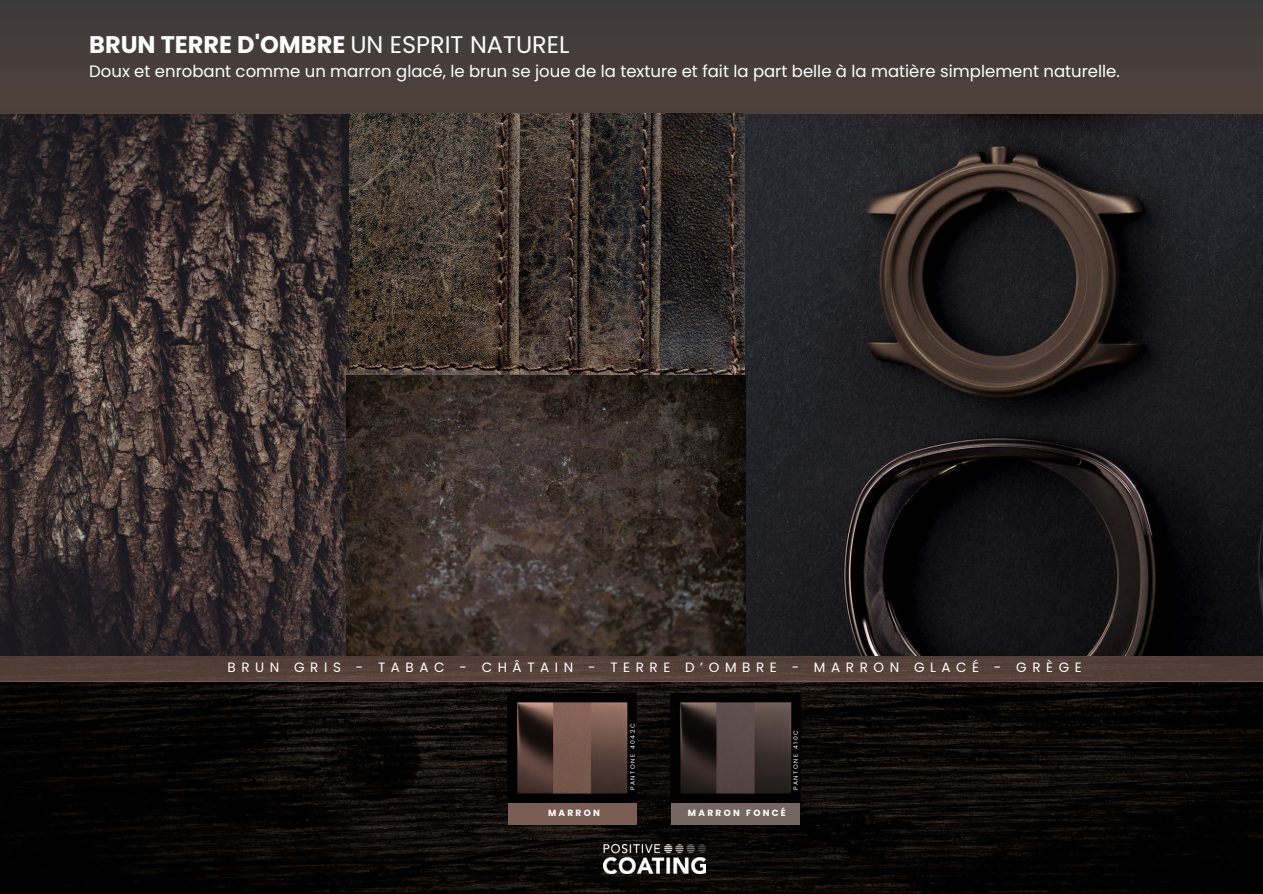
<style>
.page{position:relative;width:1263px;height:894px;background:#fff}
.page>*{position:absolute;margin:0;border:0;box-sizing:border-box;transform-origin:0 0}
.t1{font:700 24px "Poppins";color:#fff}
.t2{font:16.5px "Poppins";color:#fff}
.t3{font:13.5px "Poppins";letter-spacing:.415em;color:#fff}
.t4{font:700 9px "Poppins";letter-spacing:.255em;color:#fff}
.t5{font:6px "Poppins";letter-spacing:.255em;color:#fff}
.s1{font-weight:400}
</style>
<div class="page">
<img style="left:0;top:113px;width:1263px;height:779px">
<div style="left:0;top:0;width:1263px;height:113px;background:#463e3b"></div>
<img style="left:603px;top:843px;width:102px;height:30px">
<img style="left:507px;top:693px;width:129px;height:109px">
<div style="left:508px;top:802px;width:129px;height:22px;background:#7a5d53"></div>
<img style="left:671px;top:693px;width:129px;height:109px">
<div style="left:671px;top:802px;width:129px;height:22px;background:#746661"></div>
<img style="left:348px;top:114px;width:397px;height:261px">
<div style="left:0;top:655px;width:1263px;height:26px;background:#534038"></div>
<img style="left:745px;top:114px;width:518px;height:541px">
<img style="left:0;top:114px;width:348px;height:541px">
<img style="left:346px;top:375px;width:399px;height:280px">
<p class="t1" style="left:89px;top:27px;width:482px">BRUN TERRE D'OMBRE <span class="s1">UN ESPRIT NATUREL</span></p>
<p class="t2" style="left:89px;top:60px;width:1032px">Doux et enrobant comme un marron glacé, le brun se joue de la texture et fait la part belle à la matière simplement naturelle.</p>
<p class="t3" style="left:228px;top:657px;width:856px">BRUN GRIS - TABAC - CHÂTAIN - TERRE D’OMBRE - MARRON GLACÉ - GRÈGE</p>
<p class="t4" style="left:548px;top:806px;width:53px">MARRON</p>
<p class="t5" style="left:629px;top:790px;width:68px;rotate:-90deg">PANTONE 4042C</p>
<p class="t4" style="left:688px;top:806px;width:99px">MARRON FONCÉ</p>
<p class="t5" style="left:792px;top:790px;width:61px;rotate:-90deg">PANTONE 410C</p>
</div>
